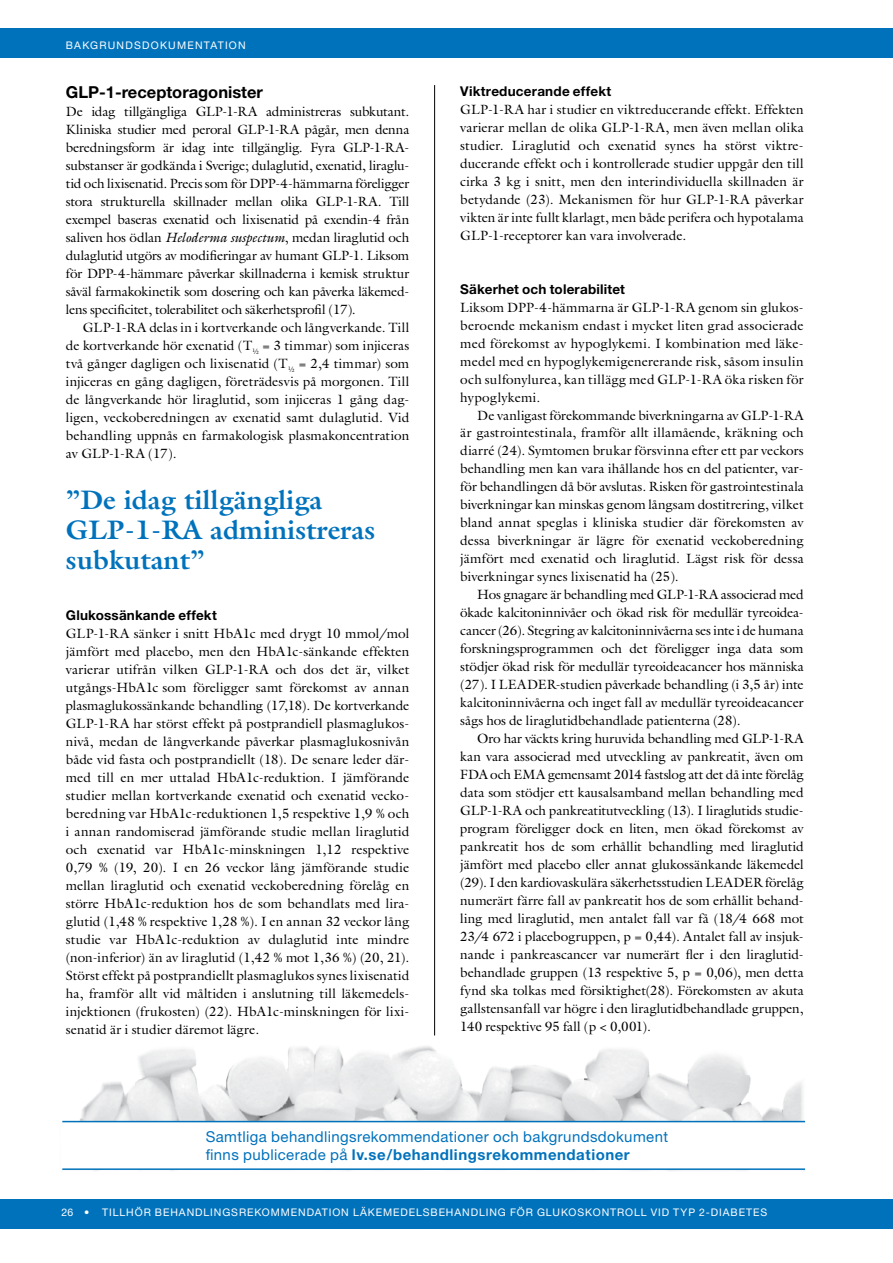
<style>
.page{position:relative;width:893px;height:1263px;background:#fff}
.page>*{position:absolute;margin:0;border:0;box-sizing:border-box;transform-origin:0 0}
.t1{font:700 27px/30px "Galliard LT";color:#0072bc}
.t2{font:700 16.5px "Helvetica Neue";color:#000}
.t3{font:15px/18px "Helvetica Neue";letter-spacing:.025em;color:#0072bc}
.t4{font:13.5px/18px "Galliard LT";color:#000;text-align:justify}
.t5{font:700 13.5px "Helvetica Neue";letter-spacing:.015em;color:#000}
.t6{font:10.5px "Helvetica Neue";letter-spacing:.09em;color:#fff}
.t7{font:10.5px "Helvetica Neue";letter-spacing:.115em;color:#fff}
.s1{font-style:italic}
.s2{font-weight:700}
</style>
<div class="page">
<div style="left:0;top:28px;width:893px;height:30px;background:#0072bc"></div>
<div style="left:0;top:1199px;width:893px;height:30px;background:#0072bc"></div>
<hr style="left:434px;top:85px;width:1px;height:950px;background:#000">
<img style="left:62px;top:1046px;width:743px;height:125px">
<div style="left:61px;top:1121px;width:751px;height:47px;background:#fff"></div>
<hr style="left:62px;top:1168px;width:743px;height:2px;background:#0072bc">
<hr style="left:62px;top:1121px;width:743px;height:1px;background:#0072bc">
<p class="t7" style="left:66px;top:39px;width:181px">BAKGRUNDSDOKUMENTATION</p>
<p class="t2" style="left:66px;top:82px;width:199px">GLP-1-receptoragonister</p>
<p class="t4" style="left:66px;top:102px;width:345px">De idag tillgängliga GLP-1-RA administreras subkutant.<br>Kliniska studier med peroral GLP-1-RA pågår, men denna beredningsform är idag inte tillgänglig. Fyra GLP-1-RA&shy;substanser är godkända i Sverige; dulaglutid, exenatid, liraglu&shy;tid och lixisenatid. Precis som för DPP-4-hämmarna föreligger stora strukturella skillnader mellan olika GLP-1-RA. Till exempel baseras exenatid och lixisenatid på exendin-4 från saliven hos ödlan <span class="s1">Heloderma suspectum</span>, medan liraglutid och dulaglutid utgörs av modifieringar av humant GLP-1. Liksom för DPP-4-hämmare påverkar skillnaderna i kemisk struktur såväl farmakokinetik som dosering och kan påverka läkemed&shy;lens specificitet, tolerabilitet och säkerhetsprofil (17).</p>
<p class="t4" style="left:66px;top:318px;width:345px;text-indent:17px">GLP-1-RA delas in i kortverkande och långverkande. Till de kortverkande hör exenatid (T<sub>½</sub> = 3 timmar) som injiceras två gånger dagligen och lixisenatid (T<sub>½</sub> = 2,4 timmar) som injiceras en gång dagligen, företrädesvis på morgonen. Till de långverkande hör liraglutid, som injiceras 1 gång dag&shy;ligen, veckoberedningen av exenatid samt dulaglutid. Vid behandling uppnås en farmakologisk plasmakoncentration av GLP-1-RA (17).</p>
<h1 class="t1" style="left:66px;top:485px;width:311px">”De idag tillgängliga<br>GLP-1-RA administreras subkutant”</h1>
<p class="t5" style="left:66px;top:607px;width:152px">Glukossänkande effekt</p>
<p class="t4" style="left:66px;top:624px;width:345px">GLP-1-RA sänker i snitt HbA1c med drygt 10 mmol/mol jämfört med placebo, men den HbA1c-sänkande effekten varierar utifrån vilken GLP-1-RA och dos det är, vilket utgångs-HbA1c som föreligger samt förekomst av annan plasmaglukossänkande behandling (17,18). De kortverkande GLP-1-RA har störst effekt på postprandiell plasmaglukos&shy;nivå, medan de långverkande påverkar plasmaglukosnivån både vid fasta och postprandiellt (18). De senare leder där&shy;med till en mer uttalad HbA1c-reduktion. I jämförande studier mellan kortverkande exenatid och exenatid vecko&shy;beredning var HbA1c-reduktionen 1,5 respektive 1,9 % och i annan randomiserad jämförande studie mellan liraglutid och exenatid var HbA1c-minskningen 1,12 respektive 0,79 % (19, 20). I en 26 veckor lång jämförande studie mellan liraglutid och exenatid veckoberedning förelåg en större HbA1c-reduktion hos de som behandlats med lira&shy;glutid (1,48 % respektive 1,28 %). I en annan 32 veckor lång studie var HbA1c-reduktion av dulaglutid inte mindre (non-inferior) än av liraglutid (1,42 % mot 1,36 %) (20, 21).<br>Störst effekt på postprandiellt plasmaglukos synes lixisenatid ha, framför allt vid måltiden i anslutning till läkemedels&shy;injektionen (frukosten) (22). HbA1c-minskningen för lixi&shy;senatid är i studier däremot lägre.</p>
<p class="t5" style="left:460px;top:82px;width:152px">Viktreducerande effekt</p>
<p class="t4" style="left:460px;top:100px;width:345px">GLP-1-RA har i studier en viktreducerande effekt. Effekten varierar mellan de olika GLP-1-RA, men även mellan olika studier. Liraglutid och exenatid synes ha störst viktre&shy;ducerande effekt och i kontrollerade studier uppgår den till cirka 3 kg i snitt, men den interindividuella skillnaden är betydande (23). Mekanismen för hur GLP-1-RA påverkar vikten är inte fullt klarlagt, men både perifera och hypotalama GLP-1-receptorer kan vara involverade.</p>
<p class="t5" style="left:460px;top:280px;width:166px">Säkerhet och tolerabilitet</p>
<p class="t4" style="left:460px;top:298px;width:345px">Liksom DPP-4-hämmarna är GLP-1-RA genom sin glukos&shy;beroende mekanism endast i mycket liten grad associerade med förekomst av hypoglykemi. I kombination med läke&shy;medel med en hypoglykemigenererande risk, såsom insulin och sulfonylurea, kan tillägg med GLP-1-RA öka risken för hypoglykemi.</p>
<p class="t4" style="left:460px;top:406px;width:345px;text-indent:17px">De vanligast förekommande biverkningarna av GLP-1-RA är gastrointestinala, framför allt illamående, kräkning och diarré (24). Symtomen brukar försvinna efter ett par veckors behandling men kan vara ihållande hos en del patienter, var&shy;för behandlingen då bör avslutas. Risken för gastrointestinala biverkningar kan minskas genom långsam dostitrering, vilket bland annat speglas i kliniska studier där förekomsten av dessa biverkningar är lägre för exenatid veckoberedning jämfört med exenatid och liraglutid. Lägst risk för dessa biverkningar synes lixisenatid ha (25).</p>
<p class="t4" style="left:460px;top:586px;width:345px;text-indent:17px">Hos gnagare är behandling med GLP-1-RA associerad med ökade kalcitoninnivåer och ökad risk för medullär tyreoidea&shy;cancer (26). Stegring av kalcitoninnivåerna ses inte i de humana forskningsprogrammen och det föreligger inga data som stödjer ökad risk för medullär tyreoideacancer hos människa (27). I LEADER-studien påverkade behandling (i 3,5 år) inte kalcitoninnivåerna och inget fall av medullär tyreoideacancer sågs hos de liraglutidbehandlade patienterna (28).</p>
<p class="t4" style="left:460px;top:730px;width:345px;text-indent:17px">Oro har väckts kring huruvida behandling med GLP-1-RA kan vara associerad med utveckling av pankreatit, även om FDA och EMA gemensamt 2014 fastslog att det då inte förelåg data som stödjer ett kausalsamband mellan behandling med GLP-1-RA och pankreatitutveckling (13). I liraglutids studie&shy;program föreligger dock en liten, men ökad förekomst av pankreatit hos de som erhållit behandling med liraglutid jämfört med placebo eller annat glukossänkande läkemedel (29). I den kardiovaskulära säkerhetsstudien LEADER förelåg numerärt färre fall av pankreatit hos de som erhållit behand&shy;ling med liraglutid, men antalet fall var få (18/4 668 mot 23/4 672 i placebogruppen, p = 0,44). Antalet fall av insjuk&shy;nande i pankreascancer var numerärt fler i den liraglutid&shy;behandlade gruppen (13 respektive 5, p = 0,06), men detta fynd ska tolkas med försiktighet(28). Förekomsten av akuta gallstensanfall var högre i den liraglutidbehandlade gruppen, 140 respektive 95 fall (p &lt; 0,001).</p>
<p class="t3" style="left:206px;top:1127px;width:464px">Samtliga behandlingsrekommendationer och bakgrundsdokument finns publicerade på <span class="s2">lv.se/behandlingsrekommendationer</span></p>
<p class="t6" style="left:62px;top:1206px;width:707px">26 • TILLHÖR BEHANDLINGSREKOMMENDATION LÄKEMEDELSBEHANDLING FÖR GLUKOSKONTROLL VID TYP 2-DIABETES</p>
</div>
